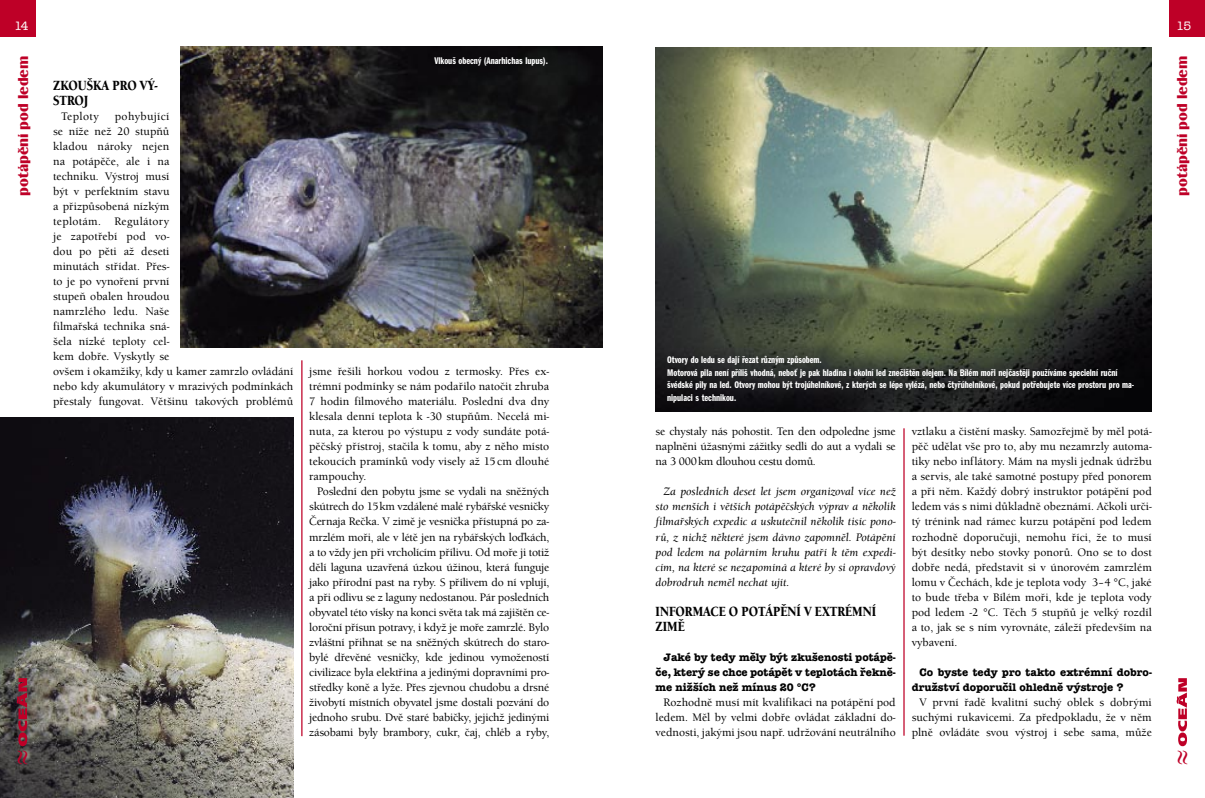
<style>
.page{position:relative;width:1205px;height:798px;background:#fff}
.page>*{position:absolute;margin:0;border:0;box-sizing:border-box;transform-origin:0 0}
.t1{font:15px "Binner DEE";color:#be0027}
.nadpis_text{font:13.75px/15px "Berkeley Old Sty Itc TEE Blac";color:#000;scale:.85 1}
.t2{font:500 12.5px "American Typ Itc DEE";color:#fff}
.Normální{font:500 11.25px/15px "Berkeley Old Sty Itc TEE";color:#000;text-align:justify}
.Normální-2{font:italic 500 11.25px/15px "Berkeley Old Sty Itc TEE";color:#000;text-align:justify}
.rozhovor_otazky{font:700 11.25px/15px "American Typ Itc DEE";color:#000;text-align:justify}
.Normální-3{font:500 11.25px "Berkeley Old Sty Itc TEE";letter-spacing:.03em;color:#000}
.popis_obr{font:10px/12.5px "Franklin Got Itc TEE Demi Comp";color:#fff}
</style>
<div class="page">
<img style="left:0;top:418px;width:293px;height:379px">
<div style="left:0;top:0;width:35px;height:37px;background:#be0027"></div>
<div style="left:1169px;top:0;width:36px;height:37px;background:#be0027"></div>
<img style="left:180px;top:47px;width:422px;height:300px">
<hr style="left:301px;top:360px;width:1px;height:375px;background:#be0027">
<img style="left:656px;top:47px;width:496px;height:364px">
<hr style="left:903px;top:428px;width:1px;height:307px;background:#be0027">
<svg style="left:17px;top:677px;width:10px;height:87px"></svg>
<svg style="left:1176px;top:678px;width:11px;height:69px"></svg>
<p class="t2" style="left:15px;top:19px;width:16px">14</p>
<p class="t2" style="left:1176px;top:19px;width:16px">15</p>
<h1 class="t1" style="left:15px;top:196px;width:141px;rotate:-90deg">potápění pod ledem</h1>
<p class="nadpis_text" style="left:53px;top:78px;width:124px">ZKOUŠKA PRO VÝ-<br>STROJ</p>
<p class="Normální-3" style="left:61px;top:110px;width:40px">Teploty</p>
<p class="Normální" style="left:53px;top:109px;width:242px;text-align:left;text-indent:62px">pohybující<br>se níže než 20 stupňů<br>kladou nároky nejen<br>na potápěče, ale i na<br>techniku. Výstroj musí<br>být v perfektním stavu<br>a přizpůsobená nízkým<br>teplotám. Regulátory<br>je zapotřebí pod vo-<br>dou po pěti až deseti<br>minutách střídat. Přes-<br>to je po vynoření první<br>stupeň obalen hroudou<br>namrzlého ledu. Naše<br>filmařská technika sná-<br>šela nízké teploty cel-<br>kem dobře. Vyskytly se<br>ovšem i okamžiky, kdy u kamer zamrzlo ovládání nebo kdy akumulátory v mrazivých podmínkách přestaly fungovat. Většinu takových problémů</p>
<p class="popis_obr" style="left:434px;top:54px;width:115px">Vlkouš obecný (Anarhichas lupus).</p>
<p class="Normální" style="left:309px;top:364px;width:242px">jsme řešili horkou vodou z termosky. Přes ex&shy;trémní podmínky se nám podařilo natočit zhruba 7 hodin filmového materiálu. Poslední dva dny klesala denní teplota k -30 stupňům. Necelá mi&shy;nuta, za kterou po výstupu z vody sundáte potá&shy;pěčský přístroj, stačila k tomu, aby z něho místo tekoucích pramínků vody visely až 15 cm dlouhé rampouchy.</p>
<p class="Normální" style="left:309px;top:484px;width:242px;text-indent:8px">Poslední den pobytu jsme se vydali na sněžných skútrech do 15 km vzdálené malé rybářské vesničky Černaja Rečka. V zimě je vesnička přístupná po za&shy;mrzlém moři, ale v létě jen na rybářských loďkách, a to vždy jen při vrcholícím přílivu. Od moře ji totiž dělí laguna uzavřená úzkou úžinou, která funguje jako přírodní past na ryby. S přílivem do ní vplují, a při odlivu se z laguny nedostanou. Pár posledních obyvatel této vísky na konci světa tak má zajištěn ce&shy;loroční přísun potravy, i když je moře zamrzlé. Bylo zvláštní přihnat se na sněžných skútrech do staro&shy;bylé dřevěné vesničky, kde jedinou vymožeností civilizace byla elektřina a jedinými dopravními pro&shy;středky koně a lyže. Přes zjevnou chudobu a drsné živobytí místních obyvatel jsme dostali pozvání do jednoho srubu. Dvě staré babičky, jejichž jedinými zásobami byly brambory, cukr, čaj, chléb a ryby,</p>
<p class="t1" style="left:1173px;top:196px;width:141px;rotate:-90deg">potápění pod ledem</p>
<p class="popis_obr" style="left:667px;top:353px;width:156px">Otvory do ledu se dají řezat různým způsobem.</p>
<p class="popis_obr" style="left:667px;top:366px;width:469px">Motorová pila není příliš vhodná, neboť je pak hladina i okolní led znečištěn olejem. Na Bílém moři nejčastěji používáme specielní ruční švédské pily na led. Otvory mohou být trojúhelníkové, z kterých se lépe vylézá, nebo čtyřúhelníkové, pokud potřebujete více prostoru pro ma&shy;nipulaci s technikou.</p>
<p class="Normální" style="left:656px;top:424px;width:242px">se chystaly nás pohostit. Ten den odpoledne jsme naplněni úžasnými zážitky sedli do aut a vydali se na 3 000 km dlouhou cestu domů.</p>
<p class="Normální-2" style="left:656px;top:484px;width:242px;text-indent:8px">Za posledních deset let jsem organizoval více než sto menších i větších potápěčských výprav a několik filmařských expedic a uskutečnil několik tisíc pono&shy;rů, z nichž některé jsem dávno zapomněl. Potápění pod ledem na polárním kruhu patří k těm expedi&shy;cím, na které se nezapomíná a které by si opravdový dobrodruh neměl nechat ujít.</p>
<p class="nadpis_text" style="left:656px;top:603px;width:261px">INFORMACE O POTÁPĚNÍ V EXTRÉMNÍ<br>ZIMĚ</p>
<p class="rozhovor_otazky" style="left:656px;top:649px;width:242px;text-indent:8px">Jaké by tedy měly být zkušenosti potápě&shy;če, který se chce potápět v teplotách řekně&shy;me nižších než mínus 20 °C?</p>
<p class="Normální" style="left:656px;top:694px;width:242px;text-indent:8px">Rozhodně musí mít kvalifikaci na potápění pod ledem. Měl by velmi dobře ovládat základní do&shy;vednosti, jakými jsou např. udržování neutrálního</p>
<p class="Normální" style="left:912px;top:424px;width:242px">vztlaku a čistění masky. Samozřejmě by měl potá&shy;pěč udělat vše pro to, aby mu nezamrzly automa&shy;tiky nebo inflátory. Mám na mysli jednak údržbu a servis, ale také samotné postupy před ponorem a při něm. Každý dobrý instruktor potápění pod ledem vás s nimi důkladně obeznámí. Ačkoli urči&shy;tý trénink nad rámec kurzu potápění pod ledem rozhodně doporučuji, nemohu říci, že to musí být desítky nebo stovky ponorů. Ono se to dost dobře nedá, představit si v únorovém zamrzlém lomu v Čechách, kde je teplota vody 3–4 °C, jaké to bude třeba v Bílém moři, kde je teplota vody pod ledem -2 °C. Těch 5 stupňů je velký rozdíl a to, jak se s ním vyrovnáte, záleží především na vybavení.</p>
<p class="rozhovor_otazky" style="left:912px;top:664px;width:242px;text-indent:8px">Co byste tedy pro takto extrémní dobro&shy;družství doporučil ohledně výstroje ?</p>
<p class="Normální" style="left:912px;top:694px;width:242px;text-indent:8px">V první řadě kvalitní suchý oblek s dobrými suchými rukavicemi. Za předpokladu, že v něm plně ovládáte svou výstroj i sebe sama, může</p>
</div>
